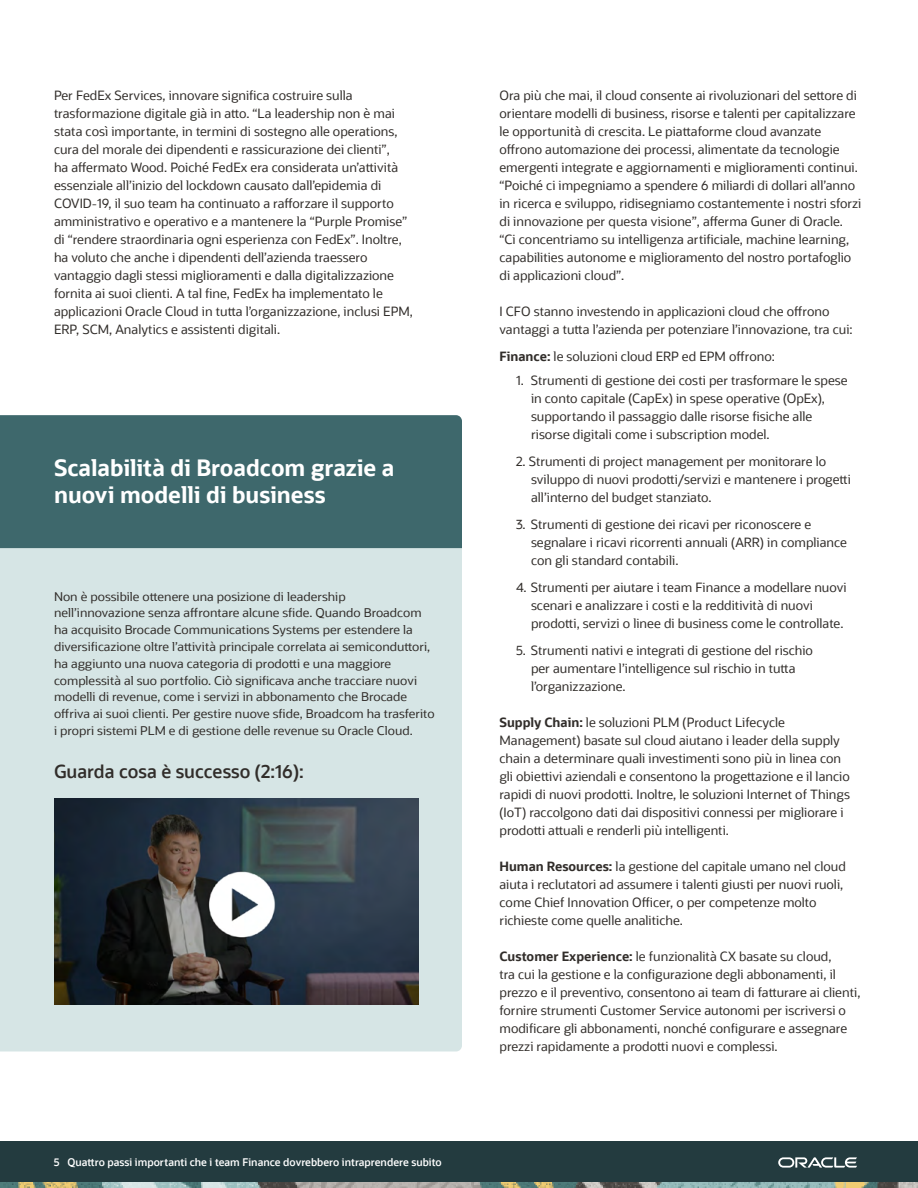
<style>
.page{position:relative;width:918px;height:1188px;background:#fff}
.page>*{position:absolute;margin:0;border:0;box-sizing:border-box;transform-origin:0 0}
.t1{font:700 22.5px/27px "Oracle Sans";color:#fff}
.t2{font:600 18px "Oracle Sans";color:#312d2a}
.t3{font:12.75px/18px "Oracle Sans";color:#312d2a}
.t4{font:12px/16.8px "Oracle Sans";color:#312d2a;scale:1.04 1}
.t5{font:600 10.5px "Oracle Sans";color:#fff}
.s1{font-weight:700}
</style>
<div class="page">
<div style="left:0;top:548px;width:462px;height:503px;background:#d6e5e5"></div>
<div style="left:0;top:415px;width:462px;height:133px;background:#3e686c"></div>
<img style="left:54px;top:799px;width:364px;height:205px">
<div style="left:0;top:1142px;width:918px;height:40px;background:#233b3f"></div>
<img style="left:0;top:1182px;width:918px;height:6px">
<svg style="left:778px;top:1157px;width:79px;height:11px"></svg>
<p class="t3" style="left:54px;top:86px;width:360px">Per FedEx Services, innovare significa costruire sulla trasformazione digitale già in atto. “La leadership non è mai stata così importante, in termini di sostegno alle operations, cura del morale dei dipendenti e rassicurazione dei clienti”,<br>ha affermato Wood. Poiché FedEx era considerata un’attività essenziale all’inizio del lockdown causato dall’epidemia di COVID-19, il suo team ha continuato a rafforzare il supporto amministrativo e operativo e a mantenere la “Purple Promise” di “rendere straordinaria ogni esperienza con FedEx”. Inoltre, ha voluto che anche i dipendenti dell’azienda traessero vantaggio dagli stessi miglioramenti e dalla digitalizzazione fornita ai suoi clienti. A tal fine, FedEx ha implementato le applicazioni Oracle Cloud in tutta l’organizzazione, inclusi EPM, ERP, SCM, Analytics e assistenti digitali.</p>
<p class="t3" style="left:500px;top:86px;width:363px">Ora più che mai, il cloud consente ai rivoluzionari del settore di orientare modelli di business, risorse e talenti per capitalizzare le opportunità di crescita. Le piattaforme cloud avanzate offrono automazione dei processi, alimentate da tecnologie emergenti integrate e aggiornamenti e miglioramenti continui. “Poiché ci impegniamo a spendere 6 miliardi di dollari all’anno in ricerca e sviluppo, ridisegniamo costantemente i nostri sforzi di innovazione per questa visione”, afferma Guner di Oracle. “Ci concentriamo su intelligenza artificiale, machine learning, capabilities autonome e miglioramento del nostro portafoglio di applicazioni cloud”.</p>
<p class="t3" style="left:500px;top:302px;width:355px">I CFO stanno investendo in applicazioni cloud che offrono vantaggi a tutta l’azienda per potenziare l’innovazione, tra cui:</p>
<p class="t3" style="left:500px;top:348px;width:277px"><span class="s1">Finance:</span> le soluzioni cloud ERP ed EPM offrono:</p>
<p class="t3" style="left:531px;top:372px;width:318px;text-indent:-15px">1. Strumenti di gestione dei costi per trasformare le spese in conto capitale (CapEx) in spese operative (OpEx), supportando il passaggio dalle risorse fisiche alle risorse digitali come i subscription model.</p>
<p class="t3" style="left:531px;top:453px;width:321px;text-indent:-15px">2. Strumenti di project management per monitorare lo sviluppo di nuovi prodotti/servizi e mantenere i progetti all’interno del budget stanziato.</p>
<p class="t3" style="left:531px;top:516px;width:317px;text-indent:-15px">3. Strumenti di gestione dei ricavi per riconoscere e segnalare i ricavi ricorrenti annuali (ARR) in compliance con gli standard contabili.</p>
<p class="t3" style="left:531px;top:579px;width:317px;text-indent:-15px">4. Strumenti per aiutare i team Finance a modellare nuovi scenari e analizzare i costi e la redditività di nuovi prodotti, servizi o linee di business come le controllate.</p>
<p class="t3" style="left:531px;top:642px;width:284px;text-indent:-15px">5. Strumenti nativi e integrati di gestione del rischio per aumentare l’intelligence sul rischio in tutta l’organizzazione.</p>
<p class="t3" style="left:500px;top:714px;width:352px"><span class="s1">Supply Chain:</span> le soluzioni PLM (Product Lifecycle Management) basate sul cloud aiutano i leader della supply chain a determinare quali investimenti sono più in linea con gli obiettivi aziendali e consentono la progettazione e il lancio rapidi di nuovi prodotti. Inoltre, le soluzioni Internet of Things (IoT) raccolgono dati dai dispositivi connessi per migliorare i prodotti attuali e renderli più intelligenti.</p>
<p class="t3" style="left:500px;top:858px;width:348px"><span class="s1">Human Resources:</span> la gestione del capitale umano nel cloud aiuta i reclutatori ad assumere i talenti giusti per nuovi ruoli, come Chief Innovation Officer, o per competenze molto richieste come quelle analitiche.</p>
<p class="t3" style="left:500px;top:948px;width:362px"><span class="s1">Customer Experience:</span> le funzionalità CX basate su cloud,<br>tra cui la gestione e la configurazione degli abbonamenti, il prezzo e il preventivo, consentono ai team di fatturare ai clienti, fornire strumenti Customer Service autonomi per iscriversi o modificare gli abbonamenti, nonché configurare e assegnare prezzi rapidamente a prodotti nuovi e complessi.</p>
<p class="t1" style="left:54px;top:455px;width:342px">Scalabilità di Broadcom grazie a nuovi modelli di business</p>
<p class="t4" style="left:54px;top:588px;width:367px">Non è possibile ottenere una posizione di leadership nell’innovazione senza affrontare alcune sfide. Quando Broadcom ha acquisito Brocade Communications Systems per estendere la diversificazione oltre l’attività principale correlata ai semiconduttori, ha aggiunto una nuova categoria di prodotti e una maggiore complessità al suo portfolio. Ciò significava anche tracciare nuovi modelli di revenue, come i servizi in abbonamento che Brocade offriva ai suoi clienti. Per gestire nuove sfide, Broadcom ha trasferito i propri sistemi PLM e di gestione delle revenue su Oracle Cloud.</p>
<p class="t2" style="left:54px;top:760px;width:251px">Guarda cosa è successo (2:16):</p>
<p class="t5" style="left:54px;top:1155px;width:389px">5 Quattro passi importanti che i team Finance dovrebbero intraprendere subito</p>
</div>
